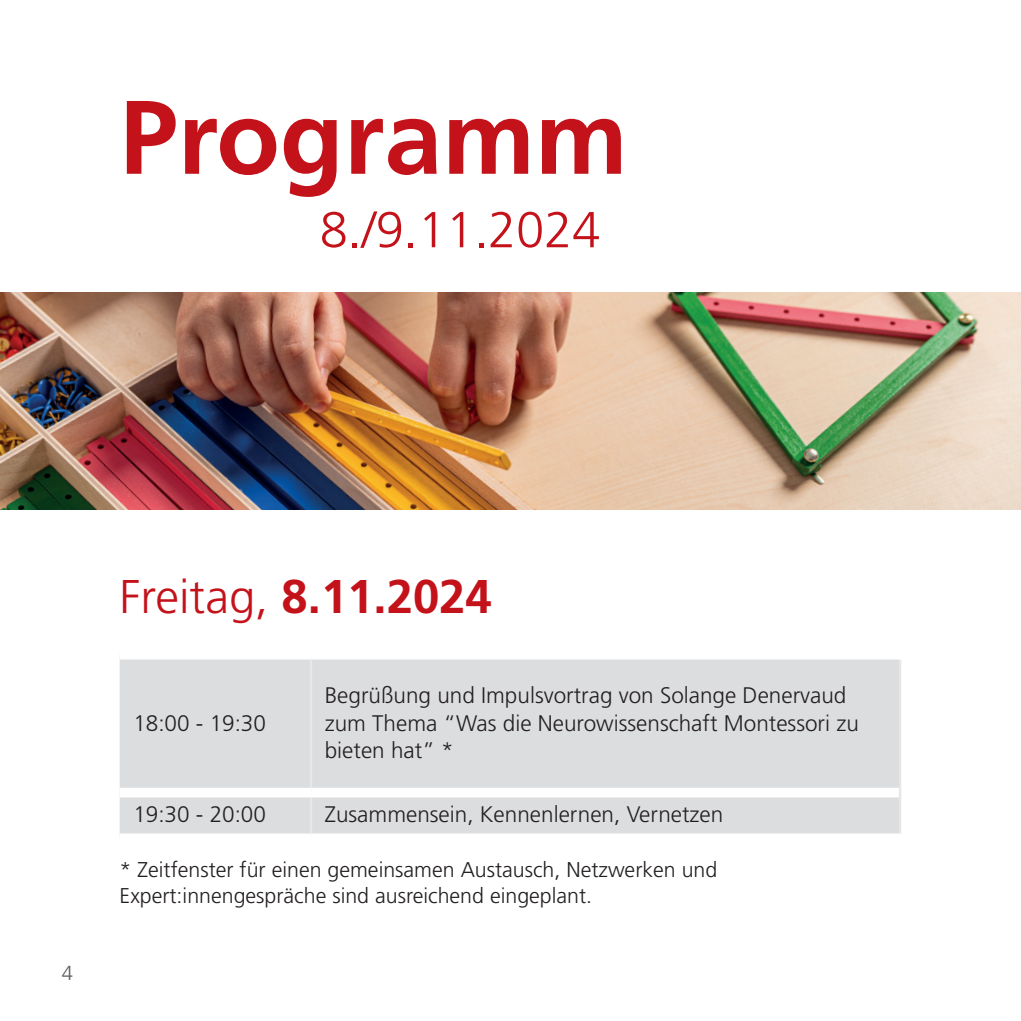
<style>
.page{position:relative;width:1021px;height:1021px;background:#fff}
.page>*{position:absolute;margin:0;border:0;box-sizing:border-box;transform-origin:0 0}
.t1{font:700 104.17px "Frutiger LT Std";color:#c4121a}
.t2{font:300 50.4px "Frutiger LT Std";color:#c4121a}
.t3{font:700 47.25px "Frutiger LT Std";color:#c4121a}
.t4{font:300 22.5px/27px "Frutiger LT Std";color:#231f20}
.t5{font:300 21.38px/25.7px "Frutiger LT Std";color:#231f20}
.t6{font:300 20.25px "Frutiger LT Std";color:#5c5f5f}
.s1{font-weight:300}
</style>
<div class="page">
<img style="left:0;top:292px;width:1020px;height:217px">
<div style="left:120px;top:659px;width:778px;height:174px;background:#dcdddf"></div>
<hr style="left:310px;top:659px;width:2px;height:128px;background:#e6e7e9">
<hr style="left:898px;top:659px;width:3px;height:133px;background:#e6e7e9">
<hr style="left:310px;top:797px;width:2px;height:36px;background:#e6e7e9">
<hr style="left:898px;top:792px;width:3px;height:41px;background:#e6e7e9">
<div style="left:120px;top:787px;width:191px;height:10px;background:#fff"></div>
<div style="left:311px;top:787px;width:587px;height:10px;background:#fff"></div>
<h1 class="t1" style="left:120px;top:76px;width:509px">Programm</h1>
<h2 class="t2" style="left:320px;top:201px;width:282px">8./9.11.2024</h2>
<p class="t6" style="left:62px;top:961px;width:13px">4</p>
<h3 class="t3" style="left:120px;top:569px;width:374px"><span class="s1">Freitag,</span> 8.11.2024</h3>
<p class="t4" style="left:133px;top:709px;width:134px">18:00 - 19:30</p>
<p class="t4" style="left:325px;top:682px;width:535px">Begrüßung und Impulsvortrag von Solange Denervaud zum Thema “Was die Neurowissenschaft Montessori zu bieten hat” *</p>
<p class="t4" style="left:133px;top:801px;width:134px">19:30 - 20:00</p>
<p class="t4" style="left:325px;top:801px;width:400px">Zusammensein, Kennenlernen, Vernetzen</p>
<p class="t5" style="left:120px;top:857px;width:599px">* Zeitfenster für einen gemeinsamen Austausch, Netzwerken und<br>Expert:innengespräche sind ausreichend eingeplant.</p>
</div>
